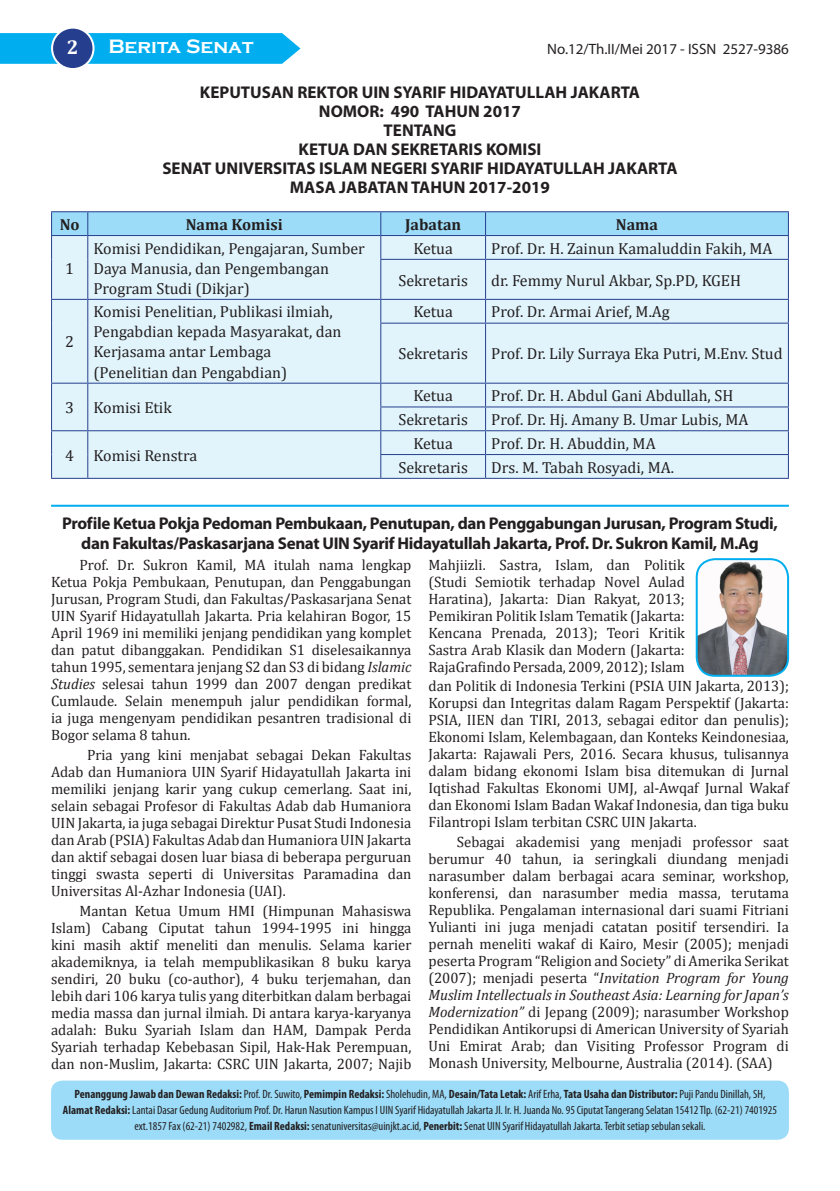
<style>
.page{position:relative;width:840px;height:1191px;background:#fff}
.page>*{position:absolute;margin:0;border:0;box-sizing:border-box;transform-origin:0 0}
.t1{font:700 20px "Copperplate Gothic";color:#fff}
.t2{font:700 20px "Cambria";color:#fff}
.t3{font:700 17px "Myriad Pro";color:#231f20}
.t4{font:700 17px/20px "Myriad Pro";letter-spacing:-.02em;color:#231f20;text-align:center}
.t5{font:16px/20px "Cambria";color:#231f20}
.t6{font:700 16px "Cambria";color:#231f20}
.Isi{font:15px/17px "Cambria";color:#231f20;text-align:justify}
.t7{font:15px "Myriad Pro";color:#231f20}
.Inden_1{font:condensed 12px/16px "Myriad Pro";color:#231f20;text-align:center}
.s1{font-style:italic}
.s2{font-weight:700}
</style>
<div class="page">
<div style="left:51px;top:1080px;width:737px;height:59px;background:#9cdcf8;border-radius:11px"></div>
<hr style="left:51px;top:505px;width:737px;height:2px;background:#00aeef">
<img style="left:698px;top:620px;width:89px;height:56px">
<div style="left:695px;top:558px;width:93px;height:119px;border:2px solid #00aeef;border-radius:18px"></div>
<div style="left:52px;top:259px;width:735px;height:219px;background:#e1f4fc"></div>
<hr style="left:51px;top:259px;width:1px;height:40px;background:#253f8e">
<hr style="left:87px;top:259px;width:1px;height:40px;background:#253f8e">
<hr style="left:380px;top:259px;width:105px;height:1px;background:#253f8e">
<hr style="left:380px;top:260px;width:1px;height:39px;background:#253f8e">
<hr style="left:485px;top:259px;width:303px;height:1px;background:#253f8e">
<hr style="left:485px;top:260px;width:1px;height:39px;background:#253f8e">
<hr style="left:787px;top:260px;width:1px;height:39px;background:#253f8e">
<hr style="left:51px;top:299px;width:37px;height:1px;background:#253f8e">
<svg style="left:51px;top:300px;width:1px;height:23px"></svg>
<hr style="left:88px;top:299px;width:292px;height:1px;background:#253f8e">
<svg style="left:87px;top:300px;width:1px;height:23px"></svg>
<hr style="left:51px;top:323px;width:1px;height:60px;background:#253f8e">
<hr style="left:87px;top:323px;width:1px;height:60px;background:#253f8e">
<hr style="left:380px;top:299px;width:105px;height:1px;background:#253f8e">
<svg style="left:380px;top:300px;width:1px;height:23px"></svg>
<hr style="left:485px;top:299px;width:303px;height:1px;background:#253f8e">
<svg style="left:485px;top:300px;width:1px;height:23px"></svg>
<svg style="left:787px;top:300px;width:1px;height:23px"></svg>
<hr style="left:380px;top:323px;width:105px;height:1px;background:#253f8e">
<hr style="left:380px;top:324px;width:1px;height:59px;background:#253f8e">
<hr style="left:485px;top:323px;width:303px;height:1px;background:#253f8e">
<hr style="left:485px;top:324px;width:1px;height:59px;background:#253f8e">
<hr style="left:787px;top:324px;width:1px;height:59px;background:#253f8e">
<hr style="left:51px;top:383px;width:37px;height:1px;background:#253f8e">
<hr style="left:51px;top:430px;width:37px;height:1px;background:#253f8e">
<svg style="left:51px;top:384px;width:1px;height:94px"></svg>
<hr style="left:51px;top:478px;width:37px;height:1px;background:#253f8e">
<svg style="left:59px;top:372px;width:729px;height:248px"></svg>
<hr style="left:380px;top:478px;width:105px;height:1px;background:#253f8e">
<hr style="left:485px;top:478px;width:303px;height:1px;background:#253f8e">
<svg style="left:0;top:33px;width:788px;height:226px"></svg>
<div style="left:52px;top:28px;width:41px;height:41px;background:#253f8e;border-radius:50%"></div>
<div style="left:51px;top:27px;width:43px;height:43px;border:2px solid #fff;border-radius:50%"></div>
<p class="t2" style="left:67px;top:33px;width:13px">2</p>
<p class="t1" style="left:108px;top:35px;width:146px">Berita Senat</p>
<p class="t7" style="left:547px;top:39px;width:243px">No.12/Th.II/Mei 2017 - ISSN 2527-9386</p>
<p class="t3" style="left:200px;top:81px;width:441px">KEPUTUSAN REKTOR UIN SYARIF HIDAYATULLAH JAKARTA</p>
<p class="t3" style="left:319px;top:100px;width:203px">NOMOR: 490 TAHUN 2017</p>
<p class="t3" style="left:383px;top:119px;width:74px">TENTANG</p>
<p class="t3" style="left:298px;top:138px;width:244px">KETUA DAN SEKRETARIS KOMISI</p>
<p class="t3" style="left:162px;top:157px;width:516px">SENAT UNIVERSITAS ISLAM NEGERI SYARIF HIDAYATULLAH JAKARTA</p>
<p class="t3" style="left:290px;top:176px;width:261px">MASA JABATAN TAHUN 2017-2019</p>
<p class="t6" style="left:60px;top:213px;width:21px">No</p>
<p class="t6" style="left:185px;top:213px;width:99px">Nama Komisi</p>
<p class="t6" style="left:405px;top:213px;width:58px">Jabatan</p>
<p class="t6" style="left:615px;top:213px;width:44px">Nama</p>
<p class="t5" style="left:65px;top:258px;width:10px">1</p>
<p class="t5" style="left:93px;top:238px;width:273px">Komisi Pendidikan, Pengajaran, Sumber<br>Daya Manusia, dan Pengembangan<br>Program Studi (Dikjar)</p>
<p class="t5" style="left:413px;top:238px;width:41px">Ketua</p>
<p class="t5" style="left:491px;top:238px;width:283px">Prof. Dr. H. Zainun Kamaluddin Fakih, MA</p>
<p class="t5" style="left:398px;top:270px;width:71px">Sekretaris</p>
<p class="t5" style="left:491px;top:270px;width:251px">dr. Femmy Nurul Akbar, Sp.PD, KGEH</p>
<p class="t5" style="left:65px;top:332px;width:10px">2</p>
<p class="t5" style="left:93px;top:302px;width:249px">Komisi Penelitian, Publikasi ilmiah,<br>Pengabdian kepada Masyarakat, dan<br>Kerjasama antar Lembaga (Penelitian dan Pengabdian)</p>
<p class="t5" style="left:413px;top:302px;width:41px">Ketua</p>
<p class="t5" style="left:491px;top:302px;width:180px">Prof. Dr. Armai Arief, M.Ag</p>
<p class="t5" style="left:398px;top:344px;width:71px">Sekretaris</p>
<p class="t5" style="left:491px;top:344px;width:293px">Prof. Dr. Lily Surraya Eka Putri, M.Env. Stud</p>
<p class="t5" style="left:65px;top:398px;width:10px">3</p>
<p class="t5" style="left:93px;top:398px;width:80px">Komisi Etik</p>
<p class="t5" style="left:65px;top:445px;width:10px">4</p>
<p class="t5" style="left:93px;top:445px;width:105px">Komisi Renstra</p>
<p class="t5" style="left:413px;top:386px;width:41px">Ketua</p>
<p class="t5" style="left:491px;top:386px;width:243px">Prof. Dr. H. Abdul Gani Abdullah, SH</p>
<p class="t5" style="left:398px;top:409px;width:71px">Sekretaris</p>
<p class="t5" style="left:491px;top:409px;width:258px">Prof. Dr. Hj. Amany B. Umar Lubis, MA</p>
<p class="t5" style="left:413px;top:433px;width:41px">Ketua</p>
<p class="t5" style="left:491px;top:433px;width:166px">Prof. Dr. H. Abuddin, MA</p>
<p class="t5" style="left:398px;top:457px;width:71px">Sekretaris</p>
<p class="t5" style="left:491px;top:457px;width:184px">Drs. M. Tabah Rosyadi, MA.</p>
<p class="t4" style="left:62px;top:513px;width:717px">Profile Ketua Pokja Pedoman Pembukaan, Penutupan, dan Penggabungan Jurusan, Program Studi, dan Fakultas/Paskasarjana Senat UIN Syarif Hidayatullah Jakarta, Prof. Dr. Sukron Kamil, M.Ag</p>
<p class="Isi" style="left:428px;top:556px;width:258px">Mahjiizli. Sastra, Islam, dan Politik (Studi Semiotik terhadap Novel Aulad Haratina), Jakarta: Dian Rakyat, 2013; Pemikiran Politik Islam Tematik (Jakarta:<br>Kencana Prenada, 2013); Teori Kritik Sastra Arab Klasik dan Modern (Jakarta:<br>RajaGrafindo Persada, 2009, 2012); Islam</p>
<p class="Isi" style="left:51px;top:556px;width:362px;text-indent:28px">Prof. Dr. Sukron Kamil, MA itulah nama lengkap Ketua Pokja Pembukaan, Penutupan, dan Penggabungan Jurusan, Program Studi, dan Fakultas/Paskasarjana Senat UIN Syarif Hidayatullah Jakarta. Pria kelahiran Bogor, 15<br>April 1969 ini memiliki jenjang pendidikan yang komplet dan patut dibanggakan. Pendidikan S1 diselesaikannya tahun 1995, sementara jenjang S2 dan S3 di bidang <span class="s1">Islamic Studies</span> selesai tahun 1999 dan 2007 dengan predikat Cumlaude. Selain menempuh jalur pendidikan formal, ia juga mengenyam pendidikan pesantren tradisional di Bogor selama 8 tahun.</p>
<p class="Isi" style="left:51px;top:746px;width:361px;text-indent:36px">Pria yang kini menjabat sebagai Dekan Fakultas Adab dan Humaniora UIN Syarif Hidayatullah Jakarta ini memiliki jenjang karir yang cukup cemerlang. Saat ini, selain sebagai Profesor di Fakultas Adab dab Humaniora UIN Jakarta, ia juga sebagai Direktur Pusat Studi Indonesia dan Arab (PSIA) Fakultas Adab dan Humaniora UIN Jakarta dan aktif sebagai dosen luar biasa di beberapa perguruan tinggi swasta seperti di Universitas Paramadina dan Universitas Al-Azhar Indonesia (UAI).</p>
<p class="Isi" style="left:51px;top:902px;width:362px;text-indent:28px">Mantan Ketua Umum HMI (Himpunan Mahasiswa Islam) Cabang Ciputat tahun 1994-1995 ini hingga kini masih aktif meneliti dan menulis. Selama karier akademiknya, ia telah mempublikasikan 8 buku karya sendiri, 20 buku (co-author), 4 buku terjemahan, dan lebih dari 106 karya tulis yang diterbitkan dalam berbagai media massa dan jurnal ilmiah. Di antara karya-karyanya adalah: Buku Syariah Islam dan HAM, Dampak Perda Syariah terhadap Kebebasan Sipil, Hak-Hak Perempuan, dan non-Muslim, Jakarta: CSRC UIN Jakarta, 2007; Najib</p>
<p class="Isi" style="left:428px;top:677px;width:362px">dan Politik di Indonesia Terkini (PSIA UIN Jakarta, 2013); Korupsi dan Integritas dalam Ragam Perspektif (Jakarta:<br>PSIA, IIEN dan TIRI, 2013, sebagai editor dan penulis); Ekonomi Islam, Kelembagaan, dan Konteks Keindonesiaa, Jakarta: Rajawali Pers, 2016. Secara khusus, tulisannya dalam bidang ekonomi Islam bisa ditemukan di Jurnal Iqtishad Fakultas Ekonomi UMJ, al-Awqaf Jurnal Wakaf dan Ekonomi Islam Badan Wakaf Indonesia, dan tiga buku Filantropi Islam terbitan CSRC UIN Jakarta.</p>
<p class="Isi" style="left:428px;top:833px;width:362px;text-indent:28px">Sebagai akademisi yang menjadi professor saat berumur 40 tahun, ia seringkali diundang menjadi narasumber dalam berbagai acara seminar, workshop, konferensi, dan narasumber media massa, terutama Republika. Pengalaman internasional dari suami Fitriani Yulianti ini juga menjadi catatan positif tersendiri. Ia pernah meneliti wakaf di Kairo, Mesir (2005); menjadi peserta Program “Religion and Society” di Amerika Serikat (2007); menjadi peserta “<span class="s1">Invitation Program for Young Muslim Intellectuals in Southeast Asia: Learning for Japan’s Modernization”</span> di Jepang (2009); narasumber Workshop Pendidikan Antikorupsi di American University of Syariah Uni Emirat Arab; dan Visiting Professor Program di Monash University, Melbourne, Australia (2014). (SAA)</p>
<p class="Inden_1" style="left:63px;top:1085px;width:715px"><span class="s2">Penanggung Jawab dan Dewan Redaksi:</span> Prof. Dr. Suwito, <span class="s2">Pemimpin Redaksi:</span> Sholehudin, MA, <span class="s2">Desain/Tata Letak:</span> Arif Erha, <span class="s2">Tata Usaha dan Distributor:</span> Puji Pandu Dinillah, SH,<br><span class="s2">Alamat Redaksi:</span> Lantai Dasar Gedung Auditorium Prof. Dr. Harun Nasution Kampus I UIN Syarif Hidayatullah Jakarta Jl. Ir. H. Juanda No. 95 Ciputat Tangerang Selatan 15412 Tlp. (62-21) 7401925 ext.1857 Fax (62-21) 7402982, <span class="s2">Email Redaksi:</span> senatuniversitas@uinjkt.ac.id, <span class="s2">Penerbit:</span> Senat UIN Syarif Hidayatullah Jakarta. Terbit setiap sebulan sekali.</p>
</div>
